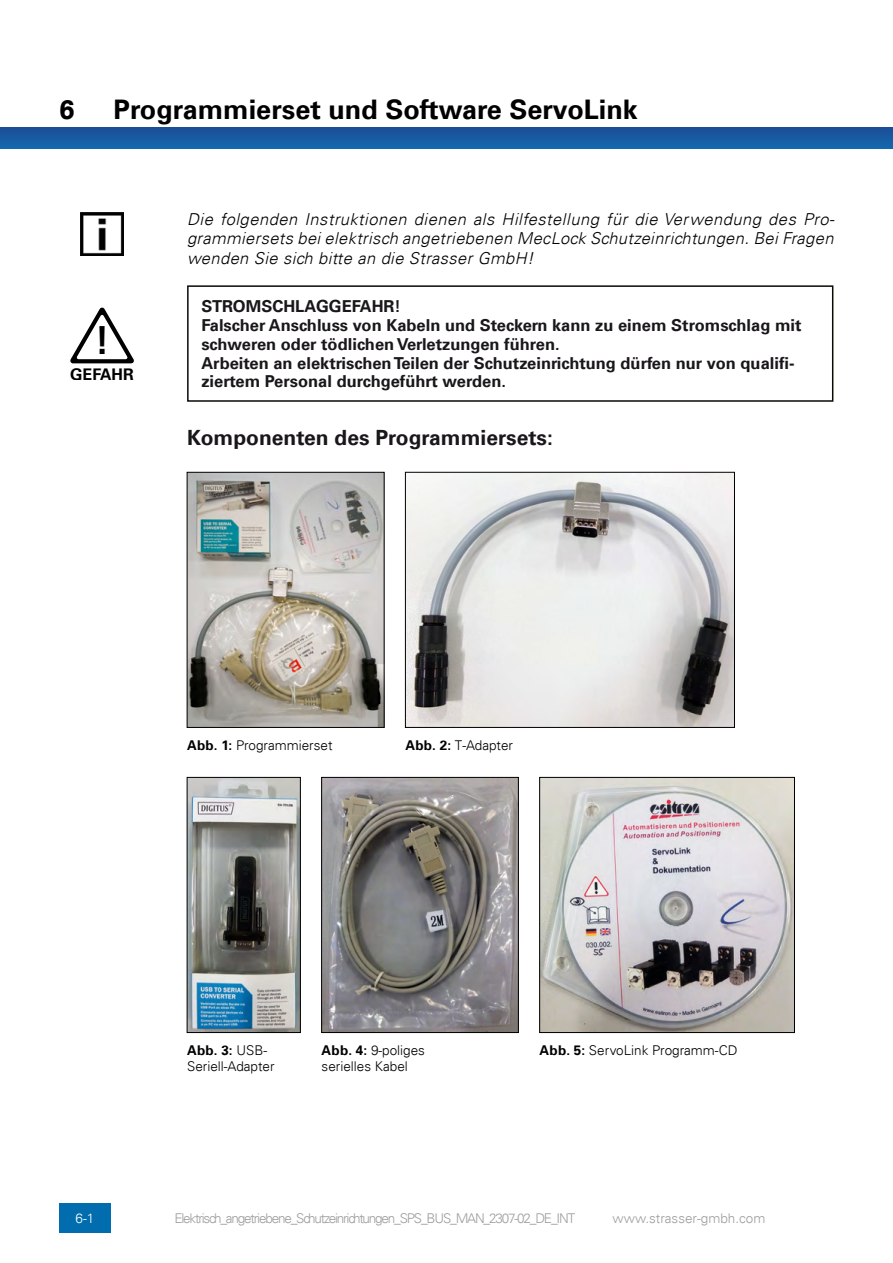
<style>
.page{position:relative;width:893px;height:1263px;background:#fff}
.page>*{position:absolute;margin:0;border:0;box-sizing:border-box;transform-origin:0 0}
.t1{font:700 38.55px "Univers LT";color:#000}
.t2{font:700 27px "Univers LT";color:#000}
.t3{font:700 21px "Univers LT";color:#1a171b}
.t4{font:700 16.5px/18.9px "Univers LT";color:#1a171b}
.t5{font:italic 300 16.5px/19.8px "Univers LT";letter-spacing:.025em;color:#000;text-align:justify}
.t6{font:700 15.9px "Univers LT";color:#000}
.t7{font:300 13.5px/15.6px "Univers LT";color:#000}
.t8{font:300 13.5px "Univers LT";letter-spacing:-.085em;color:#9d9ea0}
.t9{font:300 13.5px "Univers LT";color:#9d9ea0}
.t10{font:300 13.5px "Univers LT";color:#fff}
.s1{font-weight:700}
</style>
<div class="page">
<div style="left:0;top:128px;width:893px;height:21px;background:#185ca3"></div>
<div style="left:60px;top:1203px;width:51px;height:30px;background:#016dae"></div>
<img style="left:81px;top:213px;width:42px;height:42px">
<div style="left:187px;top:285px;width:646px;height:117px;border:2px solid #0b0904"></div>
<svg style="left:70px;top:307px;width:64px;height:57px"></svg>
<img style="left:189px;top:474px;width:193px;height:252px">
<div style="left:187px;top:472px;width:197px;height:256px;border:1px solid #000"></div>
<img style="left:407px;top:474px;width:326px;height:252px">
<div style="left:405px;top:472px;width:330px;height:256px;border:1px solid #000"></div>
<img style="left:189px;top:779px;width:110px;height:252px">
<div style="left:187px;top:777px;width:114px;height:256px;border:1px solid #000"></div>
<img style="left:323px;top:779px;width:194px;height:252px">
<div style="left:321px;top:777px;width:198px;height:256px;border:1px solid #000"></div>
<img style="left:541px;top:779px;width:252px;height:252px">
<div style="left:539px;top:777px;width:256px;height:256px;border:1px solid #000"></div>
<h2 class="t2" style="left:60px;top:94px;width:17px">6</h2>
<h2 class="t2" style="left:114px;top:94px;width:526px">Programmierset und Software ServoLink</h2>
<h1 class="t1" style="left:95px;top:318px;width:17px">!</h1>
<p class="t6" style="left:70px;top:365px;width:65px">GEFAHR</p>
<p class="t5" style="left:187px;top:209px;width:649px">Die folgenden Instruktionen dienen als Hilfestellung für die Verwendung des Pro&shy;grammiersets bei elektrisch angetriebenen MecLock Schutzeinrichtungen. Bei Fragen wenden Sie sich bitte an die Strasser GmbH!</p>
<p class="t4" style="left:201px;top:296px;width:602px">STROMSCHLAGGEFAHR!<br>Falscher Anschluss von Kabeln und Steckern kann zu einem Stromschlag mit schweren oder tödlichen Verletzungen führen.<br>Arbeiten an elektrischen Teilen der Schutzeinrichtung dürfen nur von qualifi&shy;ziertem Personal durchgeführt werden.</p>
<p class="t3" style="left:187px;top:425px;width:367px">Komponenten des Programmiersets:</p>
<p class="t7" style="left:187px;top:737px;width:147px"><span class="s1">Abb. 1:</span> Programmierset</p>
<p class="t7" style="left:405px;top:737px;width:109px"><span class="s1">Abb. 2:</span> T-Adapter</p>
<p class="t7" style="left:187px;top:1042px;width:89px"><span class="s1">Abb. 3:</span> USB-<br>Seriell-Adapter</p>
<p class="t7" style="left:322px;top:1042px;width:105px"><span class="s1">Abb. 4:</span> 9-poliges serielles Kabel</p>
<p class="t7" style="left:540px;top:1042px;width:199px"><span class="s1">Abb. 5:</span> ServoLink Programm-CD</p>
<p class="t10" style="left:76px;top:1210px;width:20px">6-1</p>
<p class="t8" style="left:174px;top:1210px;width:402px">Elektrisch_angetriebene_Schutzeinrichtungen_SPS_BUS_MAN_2307-02_DE_INT</p>
<p class="t9" style="left:613px;top:1210px;width:154px">www.strasser-gmbh.com</p>
</div>
